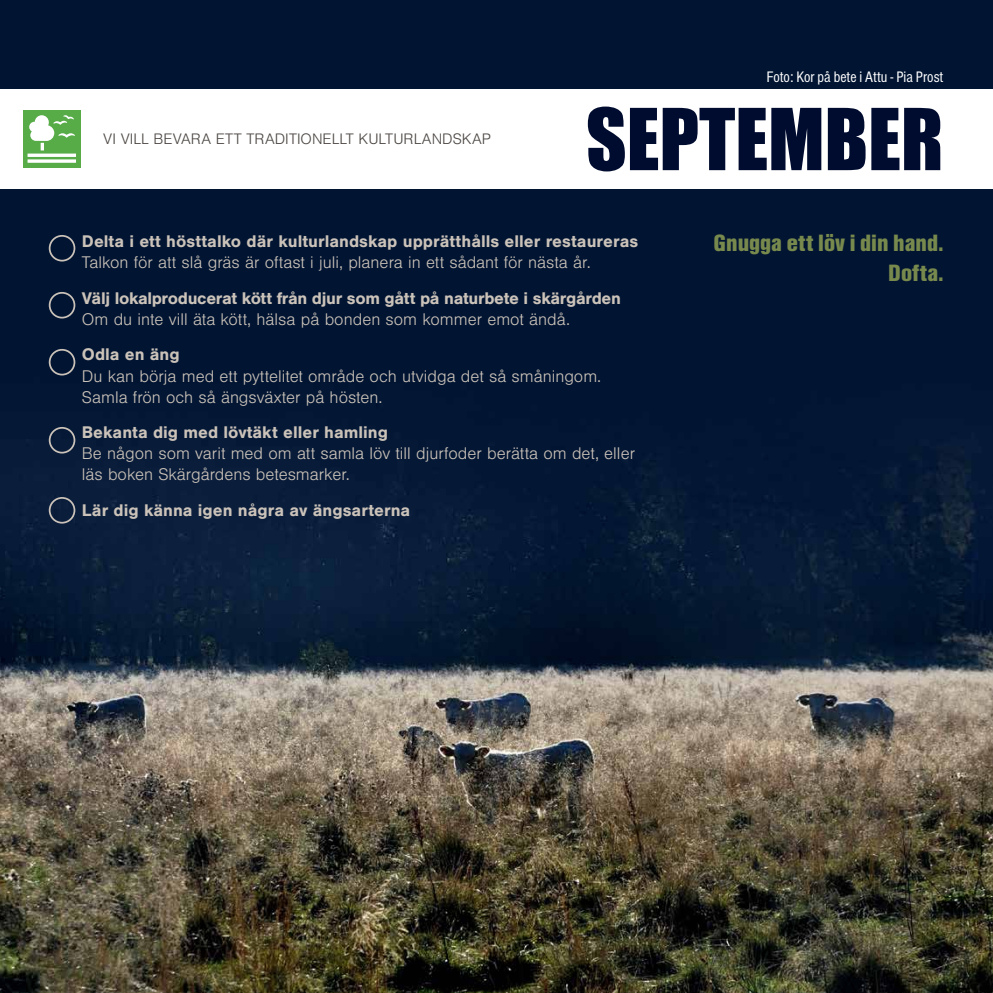
<style>
.page{position:relative;width:993px;height:993px;background:#fff}
.page>*{position:absolute;margin:0;border:0;box-sizing:border-box;transform-origin:0 0}
.t1{font:900 24.5px/29.4px "Nimbus San Con";color:#78894d;text-align:right}
.t2{font:300 17.5px/21px "Nimbus San";color:#cbc3b9}
.t3{font:700 17.5px "Nimbus San";color:#cbc3b9}
.t4{font:700 17.5px "Nimbus San";letter-spacing:-.02em;color:#cbc3b9}
.t5{font:300 15.75px "Nimbus San";color:#4b4643}
.t6{font:15.75px "Nimbus San Con";color:#fff}
</style>
<div class="page">
<img style="left:0;top:0;width:992px;height:992px">
<div style="left:0;top:89px;width:992px;height:100px;background:#fff"></div>
<svg style="left:587px;top:106px;width:352px;height:65px"></svg>
<div style="left:49px;top:235px;width:26px;height:26px;border:2px solid #cbc3b9;border-radius:50%"></div>
<div style="left:49px;top:292px;width:26px;height:26px;border:2px solid #cbc3b9;border-radius:50%"></div>
<div style="left:49px;top:349px;width:26px;height:26px;border:2px solid #cbc3b9;border-radius:50%"></div>
<div style="left:49px;top:427px;width:26px;height:26px;border:2px solid #cbc3b9;border-radius:50%"></div>
<div style="left:23px;top:110px;width:58px;height:58px;background:#57ac48"></div>
<svg style="left:28px;top:153px;width:48px;height:4px"></svg>
<svg style="left:28px;top:159px;width:48px;height:4px"></svg>
<svg style="left:29px;top:115px;width:46px;height:35px"></svg>
<div style="left:49px;top:497px;width:26px;height:26px;border:2px solid #cbc3b9;border-radius:50%"></div>
<p class="t5" style="left:103px;top:131px;width:389px">VI VILL BEVARA ETT TRADITIONELLT KULTURLANDSKAP</p>
<p class="t3" style="left:82px;top:231px;width:557px">Delta i ett hösttalko där kulturlandskap upprätthålls eller restaureras</p>
<p class="t2" style="left:82px;top:252px;width:510px">Talkon för att slå gräs är oftast i juli, planera in ett sådant för nästa år.</p>
<p class="t4" style="left:82px;top:288px;width:540px">Välj lokalproducerat kött från djur som gått på naturbete i skärgården</p>
<p class="t2" style="left:82px;top:309px;width:489px">Om du inte vill äta kött, hälsa på bonden som kommer emot ändå.</p>
<p class="t3" style="left:82px;top:345px;width:99px">Odla en äng</p>
<p class="t2" style="left:82px;top:365px;width:520px">Du kan börja med ett pyttelitet område och utvidga det så småningom.<br>Samla frön och så ängsväxter på hösten.</p>
<p class="t3" style="left:82px;top:422px;width:307px">Bekanta dig med lövtäkt eller hamling</p>
<p class="t2" style="left:82px;top:443px;width:554px">Be någon som varit med om att samla löv till djurfoder berätta om det, eller läs boken Skärgårdens betesmarker.</p>
<p class="t3" style="left:82px;top:500px;width:330px">Lär dig känna igen några av ängsarterna</p>
<p class="t6" style="left:766px;top:68px;width:178px">Foto: Kor på bete i Attu - Pia Prost</p>
<h1 class="t1" style="left:713px;top:228px;width:231px">Gnugga ett löv i din hand.<br>Dofta.</h1>
</div>
